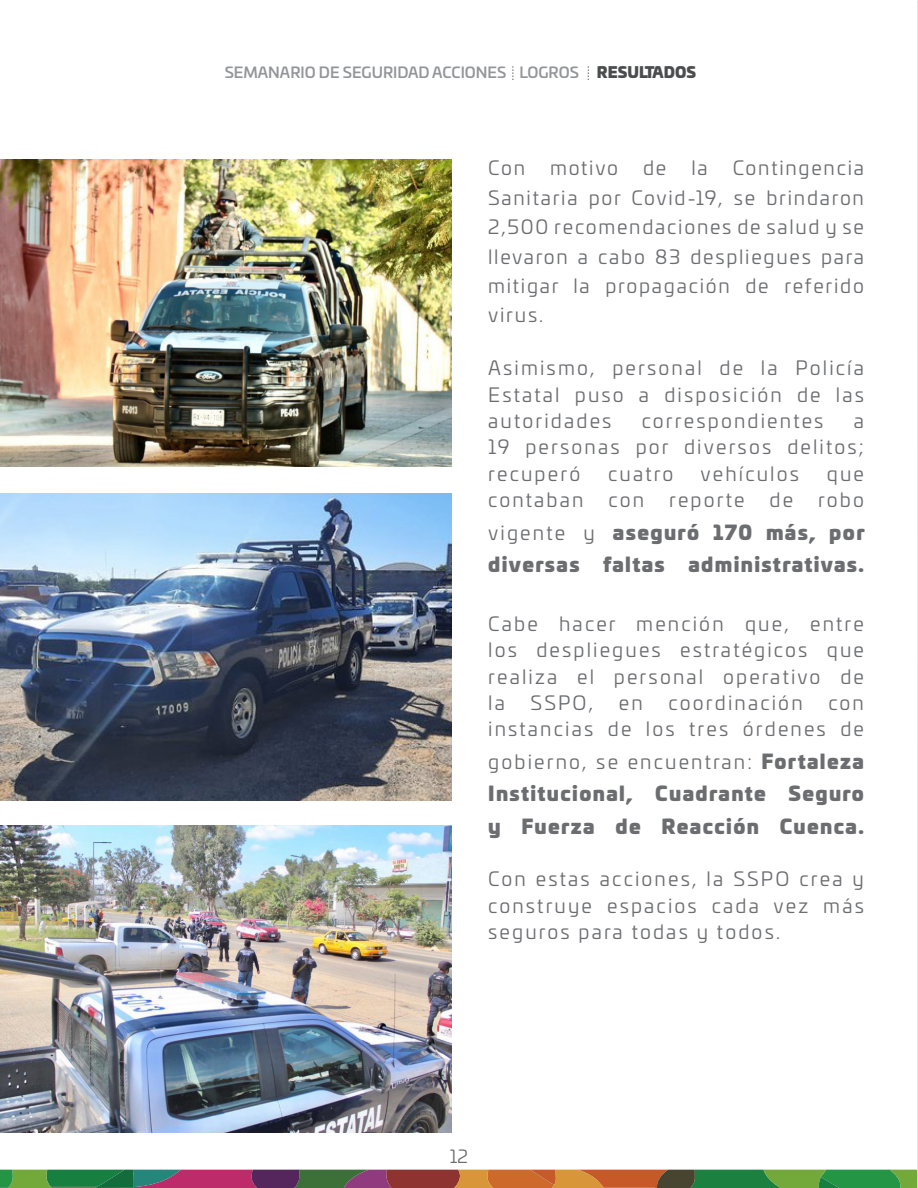
<style>
.page{position:relative;width:918px;height:1188px;background:#fff}
.page>*{position:absolute;margin:0;border:0;box-sizing:border-box;transform-origin:0 0}
.t1{font:19.5px/26.4px "Univia Pro";letter-spacing:.11em;color:#6c6d70;text-align:justify}
.t2{font:900 19.5px/32.4px "Univia Pro";letter-spacing:.07em;color:#6c6d70;text-align:justify}
.t3{font:18px "Univia Pro";color:#6c6d70}
.t4{font:500 15px "Univia Pro";color:#939598}
.s1{font-weight:900;color:#4b4c4d}
.s2{font-weight:400}
</style>
<div class="page">
<img style="left:917px;top:0;width:1px;height:1188px">
<svg style="left:0;top:1170px;width:917px;height:18px;background:#726b44"></svg>
<svg style="left:512px;top:66px;width:2px;height:14px"></svg>
<img style="left:0;top:160px;width:451px;height:307px">
<img style="left:0;top:493px;width:451px;height:307px">
<img style="left:0;top:825px;width:451px;height:307px">
<p class="t4" style="left:225px;top:61px;width:473px">SEMANARIO DE SEGURIDAD ACCIONES LOGROS <span class="s1">RESULTADOS</span></p>
<p class="t1" style="left:488px;top:153px;width:377px;line-height:29.4px;text-indent:245px">Contingencia Sanitaria por Covid-19, se brindaron 2,500 recomendaciones de salud y se llevaron a cabo 83 despliegues para mitigar la propagación de referido virus.</p>
<p class="t1" style="left:488px;top:354px;width:377px">Asimismo, personal de la Policía Estatal puso a disposición de las autoridades</p>
<p class="t1" style="left:488px;top:154px;width:38px">Con</p>
<p class="t1" style="left:550px;top:154px;width:69px">motivo</p>
<p class="t1" style="left:643px;top:154px;width:25px">de</p>
<p class="t1" style="left:691px;top:154px;width:18px">la</p>
<p class="t1" style="left:642px;top:407px;width:183px">correspondientes</p>
<p class="t1" style="left:488px;top:407px;width:377px;text-indent:366px">a 19 personas por diversos delitos; recuperó</p>
<p class="t1" style="left:608px;top:460px;width:67px">cuatro</p>
<p class="t1" style="left:700px;top:460px;width:100px">vehículos</p>
<p class="t1" style="left:827px;top:460px;width:39px">que</p>
<p class="t2" style="left:488px;top:482px;width:378px;text-indent:330px"><span class="s2">robo vigente y</span> aseguró 170 más, por diversas faltas administrativas.</p>
<p class="t1" style="left:488px;top:486px;width:97px">contaban</p>
<p class="t1" style="left:609px;top:486px;width:37px">con</p>
<p class="t1" style="left:669px;top:486px;width:77px">reporte</p>
<p class="t1" style="left:770px;top:486px;width:25px">de</p>
<p class="t1" style="left:488px;top:610px;width:377px">Cabe hacer mención que, entre los despliegues estratégicos que realiza el personal operativo de la</p>
<p class="t1" style="left:531px;top:689px;width:64px">SSPO,</p>
<p class="t1" style="left:619px;top:689px;width:25px">en</p>
<p class="t1" style="left:669px;top:689px;width:136px">coordinación</p>
<p class="t1" style="left:488px;top:689px;width:377px;text-align:right">con<br>instancias de los tres órdenes de</p>
<p class="t2" style="left:488px;top:744px;width:377px"><span class="s2">gobierno, se encuentran:</span> Fortaleza Institucional, Cuadrante Seguro y Fuerza de Reacción Cuenca.</p>
<p class="t1" style="left:488px;top:865px;width:377px">Con estas acciones, la SSPO crea y construye espacios cada vez más seguros para todas y todos.</p>
<p class="t3" style="left:450px;top:1144px;width:20px">12</p>
</div>
